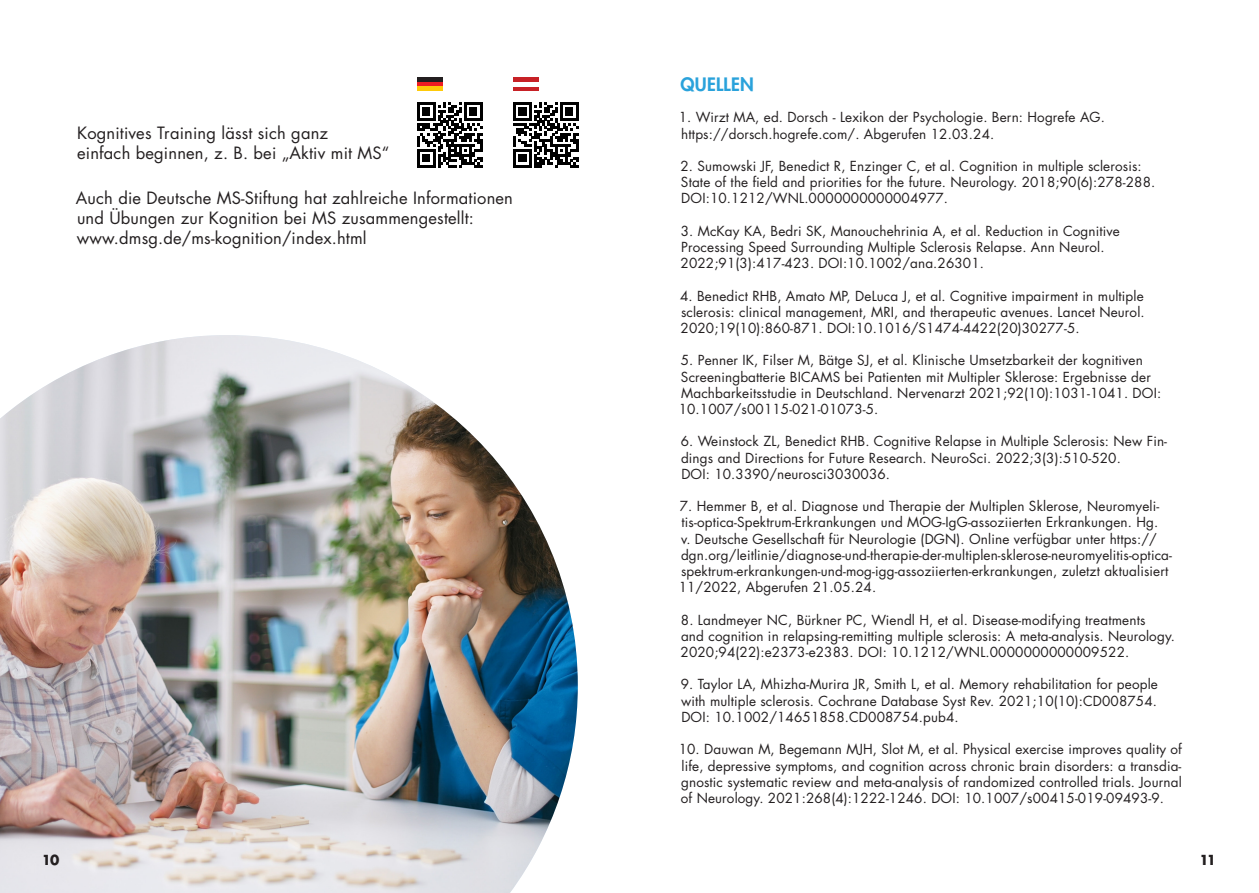
<style>
.page{position:relative;width:1259px;height:893px;background:#fff}
.page>*{position:absolute;margin:0;border:0;box-sizing:border-box;transform-origin:0 0}
.t1{font:800 18px "Futura Std";letter-spacing:.015em;color:#2aa2db}
.t2{font:16.5px/19.8px "Futura Std";letter-spacing:.01em;color:#231f20}
.t3{font:13.5px/16.2px "Futura Std";letter-spacing:.01em;color:#231f20}
.t4{font:700 13.5px "Futura Std";color:#231f20}
</style>
<div class="page">
<svg style="left:417px;top:102px;width:65px;height:65px"></svg>
<svg style="left:513px;top:102px;width:65px;height:65px"></svg>
<img style="left:0;top:335px;width:578px;height:558px">
<div style="left:417px;top:86px;width:25px;height:5px;background:#feca0a"></div>
<div style="left:417px;top:81px;width:25px;height:5px;background:#ee1d23"></div>
<hr style="left:417px;top:77px;width:25px;height:4px;background:#231f20">
<div style="left:513px;top:77px;width:25px;height:5px;background:#c72126"></div>
<div style="left:513px;top:86px;width:25px;height:5px;background:#c72126"></div>
<p class="t2" style="left:77px;top:123px;width:314px">Kognitives Training lässt sich ganz<br>einfach beginnen, z. B. bei „Aktiv mit MS“</p>
<p class="t2" style="left:76px;top:188px;width:439px">Auch die Deutsche MS-Stiftung hat zahlreiche Informationen und Übungen zur Kognition bei MS zusammengestellt: www.dmsg.de/ms-kognition/index.html</p>
<p class="t4" style="left:42px;top:851px;width:19px">10</p>
<h1 class="t1" style="left:680px;top:73px;width:75px">QUELLEN</h1>
<p class="t3" style="left:678px;top:110px;width:428px">1. Wirzt MA, ed. Dorsch - Lexikon der Psychologie. Bern: Hogrefe AG. https://dorsch.hogrefe.com/. Abgerufen 12.03.24.</p>
<p class="t3" style="left:680px;top:158px;width:476px">2. Sumowski JF, Benedict R, Enzinger C, et al. Cognition in multiple sclerosis:<br>State of the field and priorities for the future. Neurology. 2018;90(6):278-288.<br>DOI:10.1212/WNL.0000000000004977.</p>
<p class="t3" style="left:680px;top:223px;width:441px">3. McKay KA, Bedri SK, Manouchehrinia A, et al. Reduction in Cognitive<br>Processing Speed Surrounding Multiple Sclerosis Relapse. Ann Neurol.<br>2022;91(3):417-423. DOI:10.1002/ana.26301.</p>
<p class="t3" style="left:680px;top:288px;width:466px;text-align:justify">4. Benedict RHB, Amato MP, DeLuca J, et al. Cognitive impairment in multiple sclerosis: clinical management, MRI, and therapeutic avenues. Lancet Neurol.<br>2020;19(10):860-871. DOI:10.1016/S1474-4422(20)30277-5.</p>
<p class="t3" style="left:679px;top:353px;width:484px">5. Penner IK, Filser M, Bätge SJ, et al. Klinische Umsetzbarkeit der kognitiven Screeningbatterie BICAMS bei Patienten mit Multipler Sklerose: Ergebnisse der Machbarkeitsstudie in Deutschland. Nervenarzt 2021;92(10):1031-1041. DOI:<br>10.1007/s00115-021-01073-5.</p>
<p class="t3" style="left:681px;top:434px;width:488px">6. Weinstock ZL, Benedict RHB. Cognitive Relapse in Multiple Sclerosis: New Fin&shy;dings and Directions for Future Research. NeuroSci. 2022;3(3):510-520.<br>DOI: 10.3390/neurosci3030036.</p>
<p class="t3" style="left:679px;top:498px;width:495px">7. Hemmer B, et al. Diagnose und Therapie der Multiplen Sklerose, Neuromyeli&shy;tis-optica-Spektrum-Erkrankungen und MOG-IgG-assoziierten Erkrankungen. Hg.<br>v. Deutsche Gesellschaft für Neurologie (DGN). Online verfügbar unter https:// dgn.org/leitlinie/diagnose-und-therapie-der-multiplen-sklerose-neuromyelitis-optica&shy;spektrum-erkrankungen-und-mog-igg-assoziierten-erkrankungen, zuletzt aktualisiert 11/2022, Abgerufen 21.05.24.</p>
<p class="t3" style="left:680px;top:612px;width:496px">8. Landmeyer NC, Bürkner PC, Wiendl H, et al. Disease-modifying treatments<br>and cognition in relapsing-remitting multiple sclerosis: A meta-analysis. Neurology.<br>2020;94(22):e2373-e2383. DOI: 10.1212/WNL.0000000000009522.</p>
<p class="t3" style="left:680px;top:677px;width:479px;text-align:justify">9. Taylor LA, Mhizha-Murira JR, Smith L, et al. Memory rehabilitation for people with multiple sclerosis. Cochrane Database Syst Rev. 2021;10(10):CD008754.<br>DOI: 10.1002/14651858.CD008754.pub4.</p>
<p class="t3" style="left:679px;top:741px;width:505px;text-align:justify">10. Dauwan M, Begemann MJH, Slot M, et al. Physical exercise improves quality of life, depressive symptoms, and cognition across chronic brain disorders: a transdia&shy;gnostic systematic review and meta-analysis of randomized controlled trials. Journal of Neurology. 2021:268(4):1222-1246. DOI: 10.1007/s00415-019-09493-9.</p>
<p class="t4" style="left:1199px;top:851px;width:18px">11</p>
</div>
